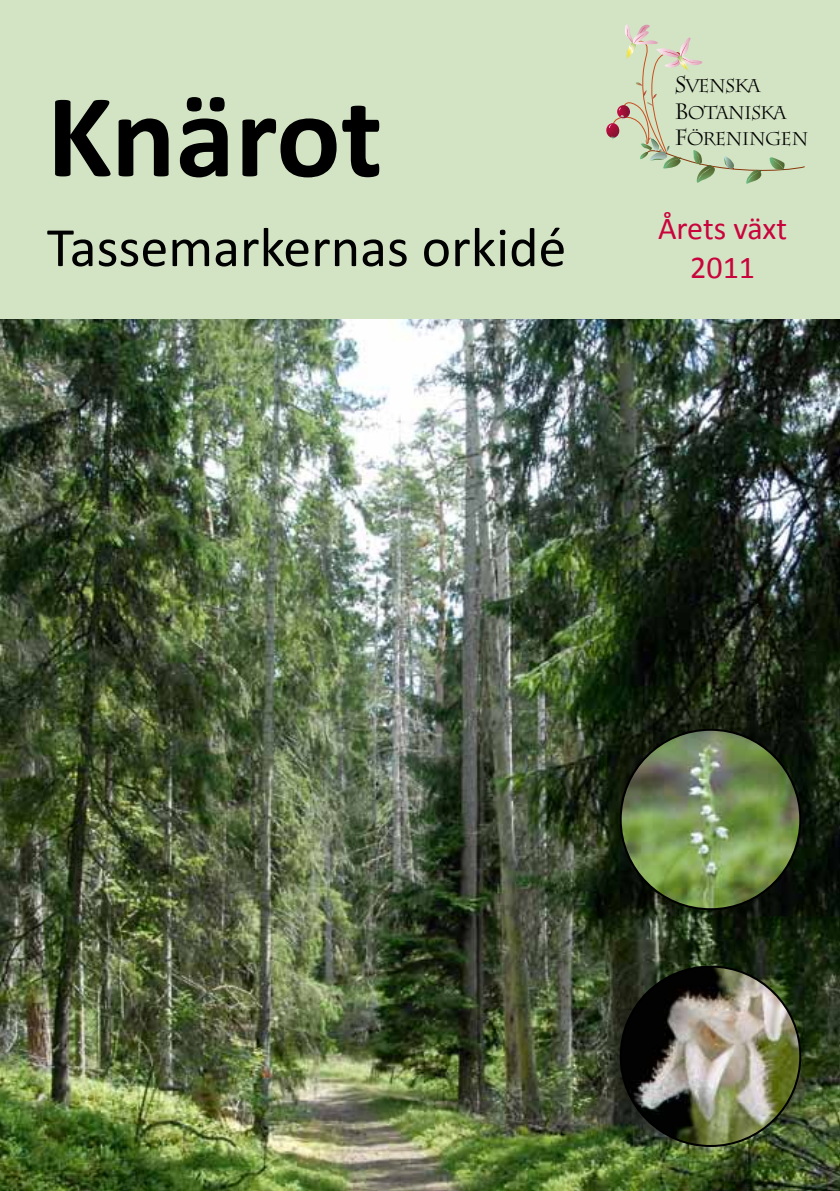
<style>
.page{position:relative;width:840px;height:1191px;background:#fff}
.page>*{position:absolute;margin:0;border:0;box-sizing:border-box;transform-origin:0 0}
.t1{font:700 120px "Calibri";color:#000}
.t2{font:56px "Calibri";color:#000}
.t3{font:32px/38.4px "Calibri";color:#c9043d;text-align:center}
.t4{font:18.4px/26.4px "Charlemagne Std";letter-spacing:-.05em;color:#000}
.s1{font-size:22px}
</style>
<div class="page">
<div style="left:0;top:0;width:839px;height:319px;background:#d3e4c5"></div>
<img style="left:0;top:319px;width:839px;height:872px">
<svg style="left:605px;top:24px;width:199px;height:160px;background:#cfdcbe"></svg>
<img style="left:620px;top:730px;width:179px;height:179px;border-radius:90px">
<img style="left:620px;top:966px;width:179px;height:180px;border-radius:90px">
<h1 class="t1" style="left:47px;top:60px;width:337px">Knärot</h1>
<h2 class="t2" style="left:47px;top:212px;width:521px">Tassemarkernas orkidé</h2>
<p class="t4" style="left:674px;top:73px;width:135px"><span class="s1">S</span>VENSKA<br><span class="s1">B</span>OTANISKA<br><span class="s1">F</span>ÖRENINGEN</p>
<h3 class="t3" style="left:657px;top:209px;width:131px">Årets växt<br>2011</h3>
</div>
